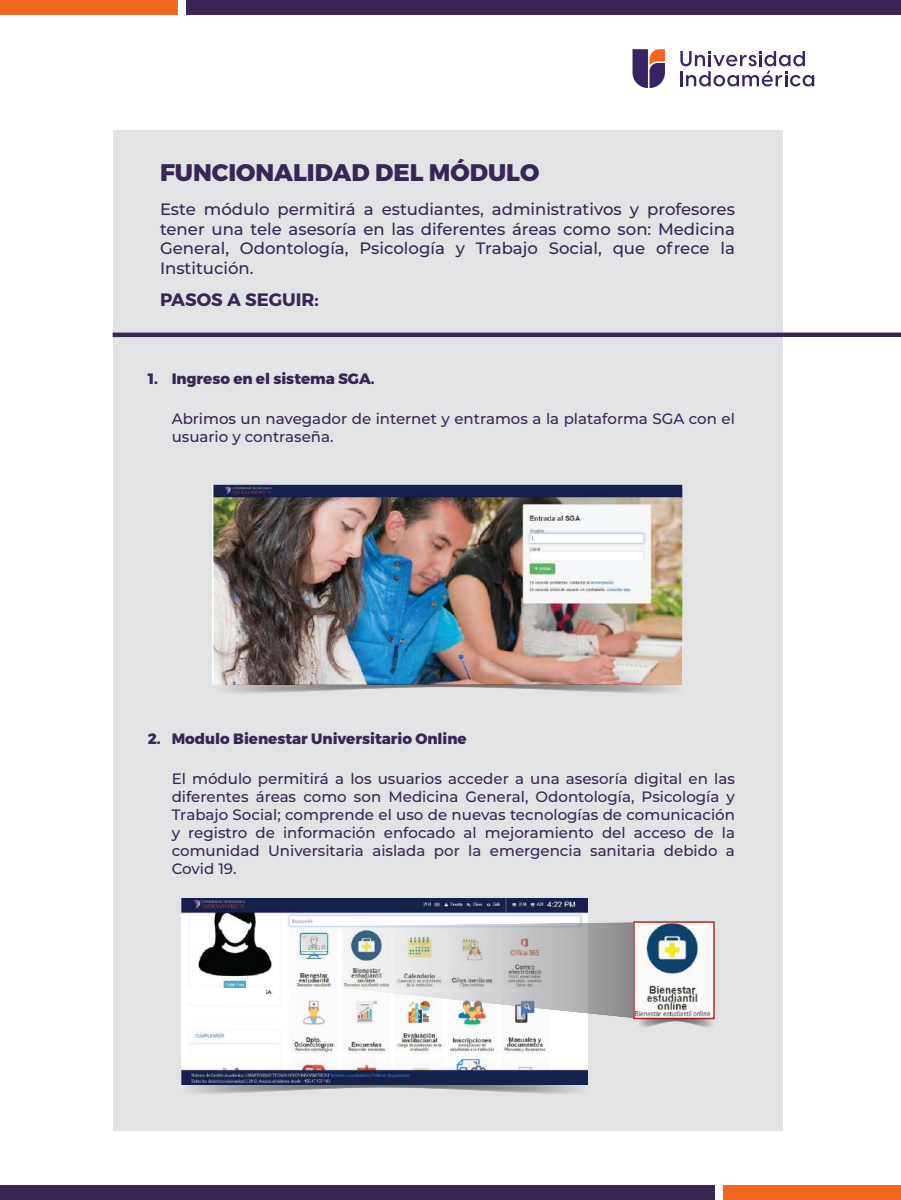
<style>
.page{position:relative;width:901px;height:1200px;background:#fff}
.page>*{position:absolute;margin:0;border:0;box-sizing:border-box;transform-origin:0 0}
.t1{font:800 24px "Montserrat";color:#392654}
.t2{font:700 18px "Montserrat";color:#392654}
.t3{font:500 16.5px/19.8px "Montserrat";color:#392654;text-align:justify}
.t4{font:500 15px/18px "Montserrat";color:#392654}
.t5{font:800 15px "Montserrat";color:#392654}
</style>
<div class="page">
<div style="left:113px;top:130px;width:669px;height:1001px;background:#e2e3e4"></div>
<hr style="left:113px;top:333px;width:787px;height:4px;background:#392654">
<div style="left:0;top:1185px;width:714px;height:15px;background:#392654"></div>
<div style="left:186px;top:0;width:714px;height:15px;background:#392654"></div>
<img style="left:212px;top:484px;width:470px;height:200px">
<img style="left:181px;top:898px;width:406px;height:187px">
<div style="left:187px;top:988px;width:78px;height:14px;background:#fff"></div>
<div style="left:397px;top:901px;width:26px;height:6px;background:#18224e"></div>
<div style="left:633px;top:921px;width:81px;height:98px;border:2px solid #b52726"></div>
<svg style="left:212px;top:684px;width:470px;height:10px"></svg>
<svg style="left:190px;top:1085px;width:389px;height:9px"></svg>
<img style="left:341px;top:922px;width:372px;height:107px">
<svg style="left:632px;top:49px;width:183px;height:39px"></svg>
<div style="left:0;top:0;width:178px;height:15px;background:#f36821"></div>
<div style="left:722px;top:1185px;width:178px;height:15px;background:#f36821"></div>
<h1 class="t1" style="left:160px;top:158px;width:380px">FUNCIONALIDAD DEL MÓDULO</h1>
<p class="t3" style="left:160px;top:200px;width:576px">Este módulo permitirá a estudiantes, administrativos y profesores tener una tele asesoría en las diferentes áreas como son: Medicina General, Odontología, Psicología y Trabajo Social, que ofrece la Institución.</p>
<p class="t2" style="left:160px;top:289px;width:160px">PASOS A SEGUIR:</p>
<p class="t5" style="left:148px;top:370px;width:12px">1.</p>
<p class="t5" style="left:172px;top:370px;width:204px">Ingreso en el sistema SGA.</p>
<p class="t4" style="left:172px;top:411px;width:564px">Abrimos un navegador de internet y entramos a la plataforma SGA con el usuario y contraseña.</p>
<p class="t5" style="left:148px;top:730px;width:14px">2.</p>
<p class="t5" style="left:172px;top:730px;width:296px">Modulo Bienestar Universitario Online</p>
<p class="t4" style="left:172px;top:771px;width:564px;text-align:justify">El módulo permitirá a los usuarios acceder a una asesoría digital en las diferentes áreas como son Medicina General, Odontología, Psicología y Trabajo Social; comprende el uso de nuevas tecnologías de comunicación y registro de información enfocado al mejoramiento del acceso de la comunidad Universitaria aislada por la emergencia sanitaria debido a Covid 19.</p>
</div>
